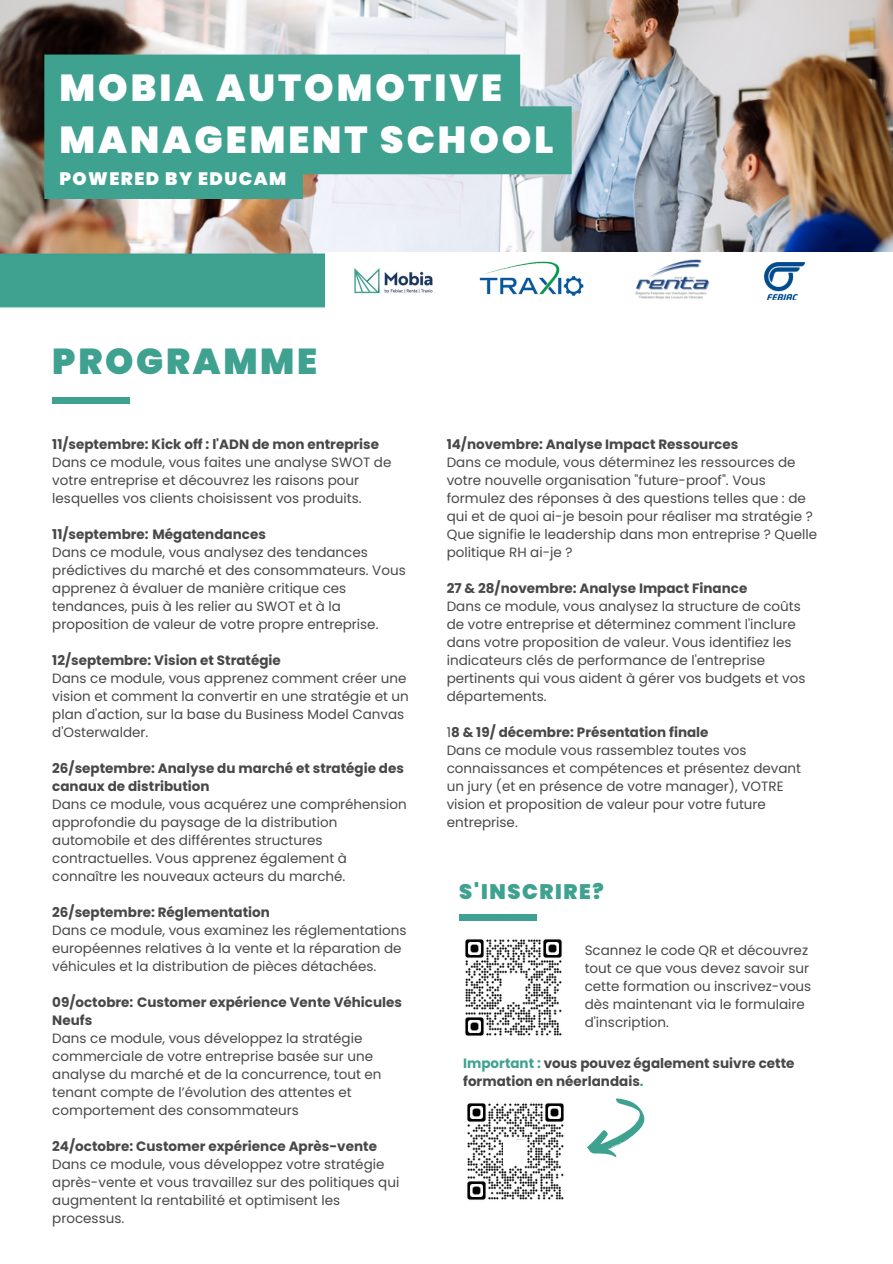
<style>
.page{position:relative;width:893px;height:1264px;background:#fff}
.page>*{position:absolute;margin:0;border:0;box-sizing:border-box;transform-origin:0 0}
.t1{font:900 37.5px/51.8px "Poppins";letter-spacing:.08em;color:#fff}
.t2{font:900 36px "Poppins";letter-spacing:.075em;color:#3fa190}
.t3{font:900 21px "Poppins";letter-spacing:.075em;color:#3fa190}
.t4{font:900 18px "Poppins";letter-spacing:.08em;color:#fff}
.t5{font:13.5px/18px "Poppins";color:#484848}
.t6{font:700 13.5px/18px "Poppins";color:#484848}
.s1{font-weight:400}
.s2{color:#3fa190}
</style>
<div class="page">
<img style="left:0;top:0;width:892px;height:309px">
<div style="left:325px;top:251px;width:567px;height:56px;background:#fff"></div>
<img style="left:354px;top:268px;width:79px;height:26px">
<img style="left:479px;top:261px;width:105px;height:35px">
<img style="left:635px;top:259px;width:75px;height:40px">
<img style="left:765px;top:263px;width:39px;height:37px">
<div style="left:325px;top:300px;width:567px;height:76px;background:#fff"></div>
<svg style="left:44px;top:55px;width:527px;height:144px;background:#52a89a"></svg>
<div style="left:52px;top:397px;width:78px;height:7px;background:#3fa190"></div>
<img style="left:465px;top:939px;width:97px;height:97px">
<div style="left:459px;top:913px;width:78px;height:7px;background:#3fa190"></div>
<div style="left:502px;top:975px;width:22px;height:26px;background:#fff"></div>
<svg style="left:587px;top:1098px;width:58px;height:60px"></svg>
<img style="left:467px;top:1103px;width:97px;height:97px">
<div style="left:503px;top:1139px;width:23px;height:25px;background:#fff"></div>
<p class="t1" style="left:59px;top:62px;width:495px">MOBIA AUTOMOTIVE<br>MANAGEMENT SCHOOL</p>
<p class="t4" style="left:59px;top:166px;width:228px">POWERED BY EDUCAM</p>
<h1 class="t2" style="left:52px;top:315px;width:274px">PROGRAMMA</h1>
<p class="t2" style="left:52px;top:336px;width:266px">PROGRAMME</p>
<h1 class="t6" style="left:52px;top:435px;width:328px">11/septembre: Kick off : l'ADN de mon entreprise</h1>
<h1 class="t5" style="left:52px;top:453px;width:340px">Dans ce module, vous faites une analyse SWOT de votre entreprise et découvrez les raisons pour lesquelles vos clients choisissent vos produits.</h1>
<p class="t6" style="left:52px;top:525px;width:215px">11/septembre: Mégatendances</p>
<p class="t5" style="left:52px;top:543px;width:355px">Dans ce module, vous analysez des tendances prédictives du marché et des consommateurs. Vous apprenez à évaluer de manière critique ces tendances, puis à les relier au SWOT et à la proposition de valeur de votre propre entreprise.</p>
<p class="t6" style="left:52px;top:651px;width:230px">12/septembre: Vision et Stratégie</p>
<p class="t5" style="left:52px;top:669px;width:358px">Dans ce module, vous apprenez comment créer une vision et comment la convertir en une stratégie et un plan d'action, sur la base du Business Model Canvas d'Osterwalder.</p>
<p class="t6" style="left:52px;top:759px;width:353px">26/septembre: Analyse du marché et stratégie des canaux de distribution</p>
<p class="t5" style="left:52px;top:795px;width:356px">Dans ce module, vous acquérez une compréhension approfondie du paysage de la distribution automobile et des différentes structures contractuelles. Vous apprenez également à connaître les nouveaux acteurs du marché.</p>
<p class="t6" style="left:52px;top:903px;width:219px">26/septembre: Réglementation</p>
<p class="t5" style="left:52px;top:921px;width:355px">Dans ce module, vous examinez les réglementations européennes relatives à la vente et la réparation de véhicules et la distribution de pièces détachées.</p>
<p class="t6" style="left:52px;top:993px;width:351px">09/octobre: Customer expérience Vente Véhicules<br>Neufs</p>
<p class="t5" style="left:52px;top:1029px;width:331px">Dans ce module, vous développez la stratégie commerciale de votre entreprise basée sur une analyse du marché et de la concurrence, tout en tenant compte de l’évolution des attentes et comportement des consommateurs</p>
<p class="t6" style="left:52px;top:1137px;width:326px">24/octobre: Customer expérience Après-vente</p>
<p class="t5" style="left:52px;top:1155px;width:348px">Dans ce module, vous développez votre stratégie après-vente et vous travaillez sur des politiques qui augmentent la rentabilité et optimisent les processus.</p>
<p class="t6" style="left:446px;top:435px;width:293px">14/novembre: Analyse Impact Ressources</p>
<p class="t5" style="left:446px;top:453px;width:372px">Dans ce module, vous déterminez les ressources de votre nouvelle organisation "future-proof". Vous formulez des réponses à des questions telles que : de qui et de quoi ai-je besoin pour réaliser ma stratégie ?<br>Que signifie le leadership dans mon entreprise ? Quelle politique RH ai-je ?</p>
<p class="t6" style="left:446px;top:579px;width:302px">27 &amp; 28/novembre: Analyse Impact Finance</p>
<p class="t5" style="left:446px;top:597px;width:360px">Dans ce module, vous analysez la structure de coûts de votre entreprise et déterminez comment l'inclure dans votre proposition de valeur. Vous identifiez les indicateurs clés de performance de l'entreprise pertinents qui vous aident à gérer vos budgets et vos départements.</p>
<p class="t6" style="left:446px;top:723px;width:263px"><span class="s1">1</span>8 &amp; 19/ décembre: Présentation finale</p>
<p class="t5" style="left:446px;top:741px;width:356px">Dans ce module vous rassemblez toutes vos connaissances et compétences et présentez devant un jury (et en présence de votre manager), VOTRE vision et proposition de valeur pour votre future entreprise.</p>
<p class="t3" style="left:459px;top:877px;width:146px">S'INSCRIRE?</p>
<p class="t5" style="left:584px;top:941px;width:228px">Scannez le code QR et découvrez tout ce que vous devez savoir sur cette formation ou inscrivez-vous dès maintenant via le formulaire d'inscription.</p>
<h3 class="t6" style="left:463px;top:1054px;width:333px"><span class="s2">Important :</span> vous pouvez également suivre cette formation en néerlandais<span class="s2">.</span></h3>
</div>
